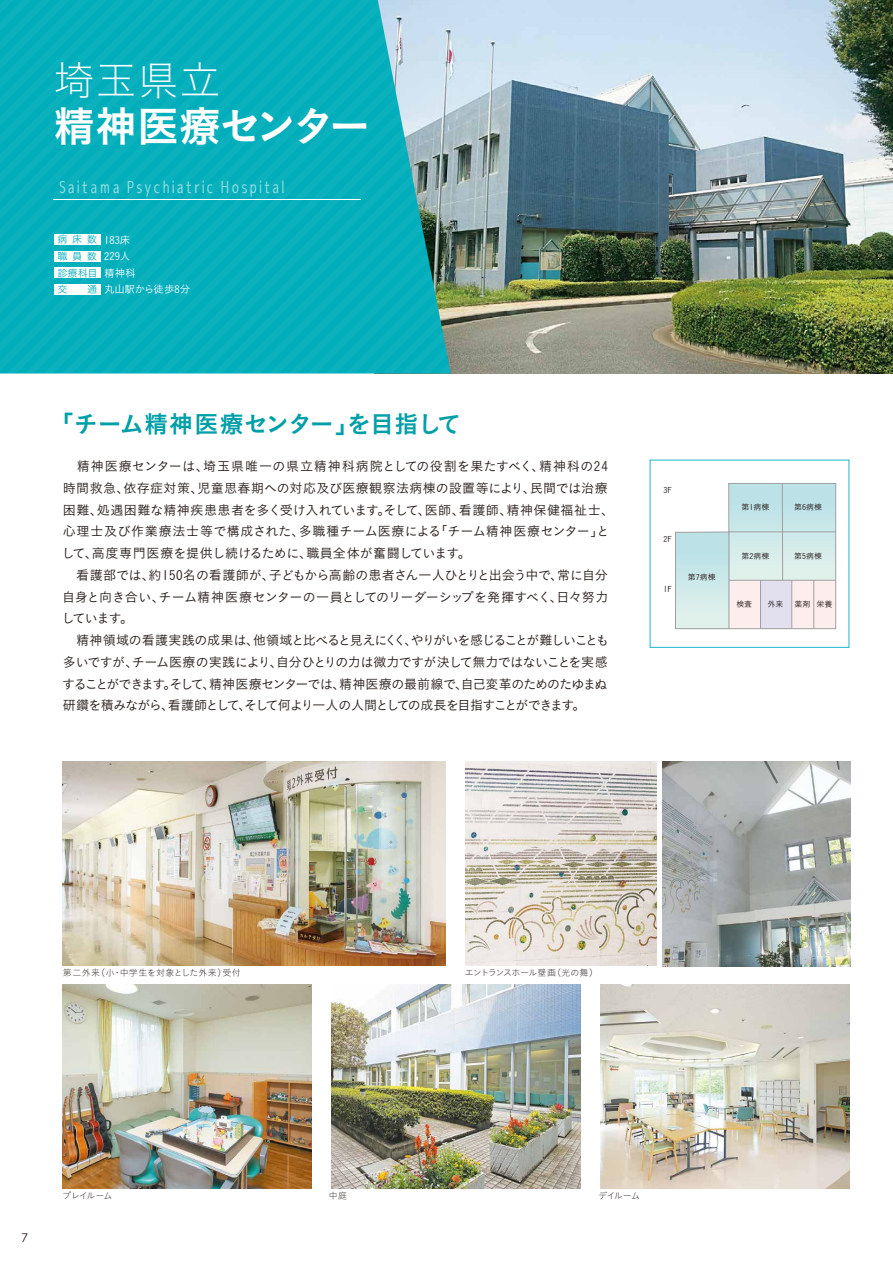
<style>
.page{position:relative;width:893px;height:1263px;background:#fff}
.page>*{position:absolute;margin:0;border:0;box-sizing:border-box;transform-origin:0 0}
.t1{font:42px "Koburina Go Std N W6";letter-spacing:-.03em;color:#fff}
.t2{font:42px "Koburina Go Std N W1";color:#fff}
.t3{font:24px "Koburina Go Std N W6";letter-spacing:-.02em;color:#009fa8}
.t4{font:16.5px "Senobi Gothic Regular";color:#fff}
.t5{font:13.05px/21.8px "Koburina Go Std N W3";letter-spacing:-.02em;color:#221815}
.t6{font:12px "Century Gothic";color:#221815}
.t7{font:10.5px/16.5px "Koburina Go Std N W3";color:#fff}
.t8{font:10.2px/16.6px "Koburina Go Std N W3";color:#00aebb;text-align:justify}
.t9{font:9px "Koburina Go Std N W1";letter-spacing:.03em;color:#221815}
.t10{font:9px "Koburina Go Std N W1";letter-spacing:-.065em;color:#221815}
.t11{font:9px "Koburina Go Std N W1";letter-spacing:-.035em;color:#221815}
.t12{font:7.95px "Koburina Go Std N W3";color:#221815}
</style>
<div class="page">
<img style="left:451px;top:0;width:442px;height:373px">
<svg style="left:0;top:0;width:451px;height:373px;background:#10afbb"></svg>
<img style="left:63px;top:761px;width:383px;height:205px">
<img style="left:466px;top:761px;width:190px;height:205px">
<img style="left:601px;top:985px;width:248px;height:203px">
<img style="left:332px;top:985px;width:248px;height:203px">
<img style="left:63px;top:985px;width:248px;height:203px">
<img style="left:662px;top:761px;width:188px;height:205px">
<svg style="left:675px;top:483px;width:161px;height:146px;background:#d9e9ea"></svg>
<hr style="left:782px;top:483px;width:1px;height:98px;background:#9fa0a0">
<hr style="left:729px;top:532px;width:1px;height:97px;background:#9fa0a0">
<hr style="left:729px;top:532px;width:107px;height:1px;background:#9fa0a0">
<hr style="left:729px;top:580px;width:107px;height:1px;background:#9fa0a0">
<hr style="left:760px;top:580px;width:1px;height:49px;background:#9fa0a0">
<hr style="left:791px;top:580px;width:1px;height:49px;background:#9fa0a0">
<hr style="left:813px;top:580px;width:1px;height:49px;background:#9fa0a0">
<div style="left:54px;top:234px;width:46px;height:11px;background:#fff"></div>
<div style="left:54px;top:251px;width:46px;height:11px;background:#fff"></div>
<div style="left:54px;top:267px;width:46px;height:11px;background:#fff"></div>
<div style="left:54px;top:284px;width:46px;height:10px;background:#fff"></div>
<hr style="left:53px;top:199px;width:308px;height:1px;background:#fff">
<h1 class="t2" style="left:53px;top:49px;width:170px">埼玉県立</h1>
<h1 class="t1" style="left:53px;top:94px;width:319px">精神医療センター</h1>
<p class="t4" style="left:57px;top:176px;width:230px">Saitama Psychiatric Hospital</p>
<p class="t7" style="left:104px;top:231px;width:88px">183床<br>229人<br>精神科<br>丸山駅から徒歩8分</p>
<p class="t8" style="left:57px;top:231px;width:42px">病床 数職員 数診療科目交</p>
<p class="t8" style="left:87px;top:280px;width:12px">通</p>
<h2 class="t3" style="left:50px;top:405px;width:413px">「チーム精神医療センター」を目指して</h2>
<p class="t5" style="left:61px;top:455px;width:554px">　精神医療センターは、埼玉県唯一の県立精神科病院としての役割を果たすべく、精神科の24時間救急、依存症対策、児童思春期への対応及び医療観察法病棟の設置等により、民間では治療困難、処遇困難な精神疾患患者を多く受け入れています。そして、医師、看護師、精神保健福祉士、心理士及び作業療法士等で構成された、多職種チーム医療による「チーム精神医療センター」として、高度専門医療を提供し続けるために、職員全体が奮闘しています。<br>　看護部では、約150名の看護師が、子どもから高齢の患者さん一人ひとりと出会う中で、常に自分自身と向き合い、チーム精神医療センターの一員としてのリーダーシップを発揮すべく、日々努力しています。<br>　精神領域の看護実践の成果は、他領域と比べると見えにくく、やりがいを感じることが難しいことも多いですが、チーム医療の実践により、自分ひとりの力は微力ですが決して無力ではないことを実感することができます。そして、精神医療センターでは、精神医療の最前線で、自己変革のためのたゆまぬ研鑽を積みながら、看護師として、そして何より一人の人間としての成長を目指すことができます。</p>
<p class="t12" style="left:664px;top:483px;width:10px">3F</p>
<p class="t12" style="left:664px;top:533px;width:10px">2F</p>
<p class="t12" style="left:664px;top:582px;width:10px">1F</p>
<p class="t12" style="left:688px;top:571px;width:29px">第7病棟</p>
<p class="t12" style="left:742px;top:500px;width:29px">第1病棟</p>
<p class="t12" style="left:794px;top:500px;width:29px">第6病棟</p>
<p class="t12" style="left:742px;top:550px;width:29px">第2病棟</p>
<p class="t12" style="left:794px;top:550px;width:29px">第5病棟</p>
<p class="t12" style="left:736px;top:598px;width:17px">検査</p>
<p class="t12" style="left:768px;top:598px;width:17px">外来</p>
<p class="t12" style="left:795px;top:598px;width:39px">薬剤 栄養</p>
<p class="t9" style="left:63px;top:966px;width:179px">第二外来（小・中学生を対象とした外来）受付</p>
<p class="t10" style="left:465px;top:966px;width:135px">エントランスホール壁画（光の舞）</p>
<p class="t6" style="left:21px;top:1230px;width:8px">7</p>
<p class="t11" style="left:62px;top:1188px;width:52px">プレイルーム</p>
<p class="t11" style="left:329px;top:1188px;width:20px">中庭</p>
<p class="t11" style="left:598px;top:1188px;width:43px">デイルーム</p>
</div>
